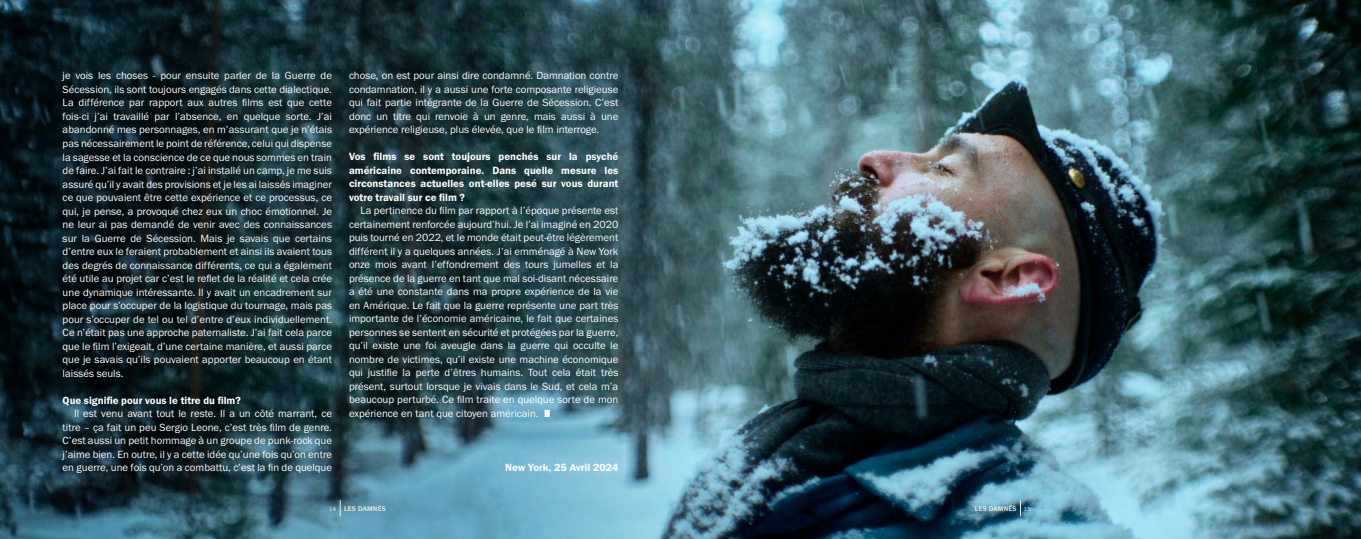
<style>
.page{position:relative;width:1361px;height:539px;background:#fff}
.page>*{position:absolute;margin:0;border:0;box-sizing:border-box;transform-origin:0 0}
.t1{font:10.8px/13.5px "Franklin Gothic URW Boo";color:#fff;text-align:justify}
.t2{font:10.8px/13.5px "Franklin Gothic URW Dem";color:#fff;text-align:justify}
.t3{font:500 7px "Franklin Gothic URW";letter-spacing:.03em;color:#f1f3e5}
.s1{font-family:"Franklin Gothic URW Boo";font-weight:400;font-size:6px}
</style>
<div class="page">
<img style="left:0;top:0;width:1361px;height:539px">
<svg style="left:340px;top:500px;width:1px;height:16px"></svg>
<svg style="left:1020px;top:500px;width:1px;height:16px"></svg>
<p class="t1" style="left:63px;top:69px;width:271px">je vois les choses - pour ensuite parler de la Guerre de Sécession, ils sont toujours engagés dans cette dialectique.<br>La différence par rapport aux autres films est que cette fois-ci j’ai travaillé par l’absence, en quelque sorte. J’ai abandonné mes personnages, en m’assurant que je n’étais pas nécessairement le point de référence, celui qui dispense la sagesse et la conscience de ce que nous sommes en train de faire. J’ai fait le contraire : j’ai installé un camp, je me suis assuré qu’il y avait des provisions et je les ai laissés imaginer ce que pouvaient être cette expérience et ce processus, ce qui, je pense, a provoqué chez eux un choc émotionnel. Je ne leur ai pas demandé de venir avec des connaissances sur la Guerre de Sécession. Mais je savais que certains d’entre eux le feraient probablement et ainsi ils avaient tous des degrés de connaissance différents, ce qui a également été utile au projet car c’est le reflet de la réalité et cela crée une dynamique intéressante. Il y avait un encadrement sur place pour s’occuper de la logistique du tournage, mais pas pour s’occuper de tel ou tel d’entre d’eux individuellement.<br>Ce n’était pas une approche paternaliste. J’ai fait cela parce que le film l’exigeait, d’une certaine manière, et aussi parce que je savais qu’ils pouvaient apporter beaucoup en étant laissés seuls.</p>
<p class="t2" style="left:63px;top:393px;width:180px">Que signifie pour vous le titre du film?</p>
<p class="t1" style="left:63px;top:406px;width:271px;text-indent:11px">Il est venu avant tout le reste. Il a un côté marrant, ce titre – ça fait un peu Sergio Leone, c’est très film de genre.<br>C’est aussi un petit hommage à un groupe de punk-rock que j’aime bien. En outre, il y a cette idée qu’une fois qu’on entre en guerre, une fois qu’on a combattu, c’est la fin de quelque</p>
<p class="t1" style="left:349px;top:69px;width:271px">chose, on est pour ainsi dire condamné. Damnation contre condamnation, il y a aussi une forte composante religieuse qui fait partie intégrante de la Guerre de Sécession. C’est donc un titre qui renvoie à un genre, mais aussi à une expérience religieuse, plus élevée, que le film interroge.</p>
<p class="t2" style="left:349px;top:150px;width:271px">Vos films se sont toujours penchés sur la psyché américaine contemporaine. Dans quelle mesure les circonstances actuelles ont-elles pesé sur vous durant votre travail sur ce film ?</p>
<p class="t1" style="left:349px;top:204px;width:271px;text-indent:11px">La pertinence du film par rapport à l’époque présente est certainement renforcée aujourd’hui. Je l’ai imaginé en 2020 puis tourné en 2022, et le monde était peut-être légèrement différent il y a quelques années. J’ai emménagé à New York onze mois avant l’effondrement des tours jumelles et la présence de la guerre en tant que mal soi-disant nécessaire a été une constante dans ma propre expérience de la vie en Amérique. Le fait que la guerre représente une part très importante de l’économie américaine, le fait que certaines personnes se sentent en sécurité et protégées par la guerre, qu’il existe une foi aveugle dans la guerre qui occulte le nombre de victimes, qu’il existe une machine économique qui justifie la perte d’êtres humains. Tout cela était très présent, surtout lorsque je vivais dans le Sud, et cela m’a beaucoup perturbé. Ce film traite en quelque sorte de mon expérience en tant que citoyen américain. ■</p>
<p class="t2" style="left:505px;top:460px;width:115px">New York, 25 Avril 2024</p>
<p class="t3" style="left:329px;top:504px;width:58px"><span class="s1">14</span> LES DAMNÉS</p>
<p class="t3" style="left:975px;top:504px;width:58px">LES DAMNÉS <span class="s1">15</span></p>
</div>
